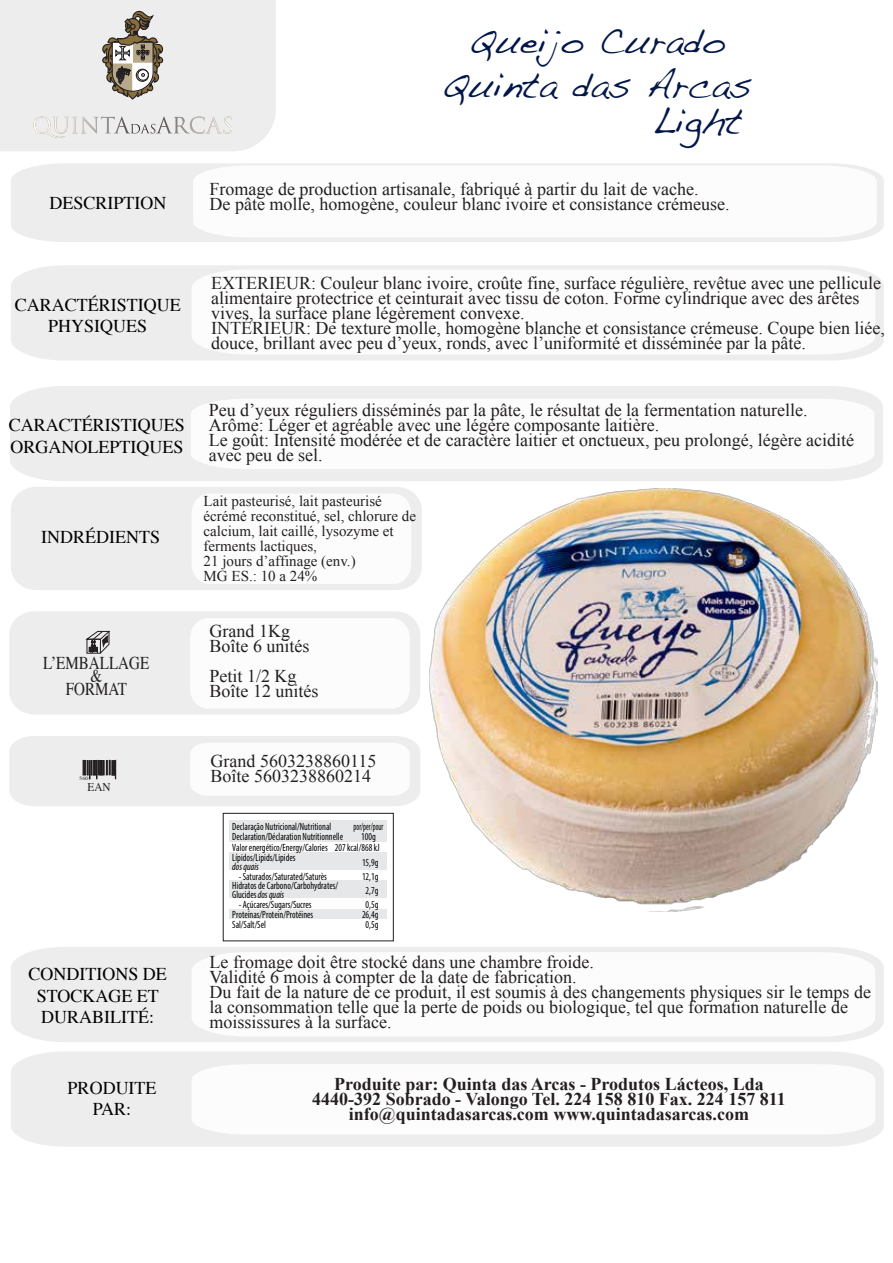
<style>
.page{position:relative;width:893px;height:1263px;background:#fff}
.page>*{position:absolute;margin:0;border:0;box-sizing:border-box;transform-origin:0 0}
.t1{font:36.6px/44px "Handwriting Dakota";color:#021749;text-align:center}
.t2{font:18px/15px "Times New Roman";color:#231f20}
.t3{font:700 18px/15px "Times New Roman";color:#231f20;text-align:center}
.t4{font:18px/21.6px "Times";color:#000;text-align:center}
.t5{font:18px/12.8px "Times";color:#231f20;text-align:center;scale:.84 1}
.t6{font:15px/15px "Times New Roman";color:#231f20}
.t7{font:11.85px "Times";color:#231f20;scale:.95 1}
.t8{font:condensed 10.5px/14.1px "Myriad Pro";color:#000;scale:.9 1}
.t9{font:condensed 10.5px "Myriad Pro";color:#000;scale:.7 1}
.t10{font:italic condensed 10.5px "Myriad Pro";color:#000;scale:.9 1}
.t11{font:4.95px "Times";color:#231f20;scale:1.26 1}
.s1{font-style:italic}
</style>
<div class="page">
<div style="left:11px;top:163px;width:873px;height:79px;background:#ededed"></div>
<svg style="left:193px;top:165px;width:684px;height:72px"></svg>
<div style="left:11px;top:265px;width:873px;height:95px;background:#ededed"></div>
<svg style="left:192px;top:269px;width:683px;height:85px"></svg>
<div style="left:10px;top:386px;width:873px;height:95px;background:#ededed"></div>
<svg style="left:191px;top:399px;width:683px;height:70px"></svg>
<div style="left:11px;top:487px;width:411px;height:103px;background:#ededed;border-radius:24px"></div>
<div style="left:192px;top:494px;width:219px;height:90px;background:#fcfcfc"></div>
<div style="left:9px;top:611px;width:411px;height:103px;background:#ededed;border-radius:24px"></div>
<div style="left:190px;top:618px;width:220px;height:90px;background:#fcfcfc"></div>
<svg style="left:87px;top:631px;width:23px;height:22px"></svg>
<svg style="left:9px;top:736px;width:411px;height:70px"></svg>
<div style="left:11px;top:947px;width:873px;height:95px;background:#ededed"></div>
<svg style="left:192px;top:952px;width:683px;height:84px"></svg>
<div style="left:11px;top:1051px;width:873px;height:95px;background:#ededed"></div>
<svg style="left:192px;top:1064px;width:683px;height:70px"></svg>
<img style="left:430px;top:488px;width:447px;height:423px">
<div style="left:223px;top:813px;width:170px;height:128px;border:1px solid #231f20"></div>
<div style="left:229px;top:880px;width:158px;height:18px;background:#e6e7e8"></div>
<div style="left:229px;top:821px;width:158px;height:21px;background:#e6e7e8"></div>
<div style="left:229px;top:852px;width:158px;height:17px;background:#e6e7e8"></div>
<div style="left:229px;top:910px;width:158px;height:9px;background:#e6e7e8"></div>
<svg style="left:0;top:0;width:276px;height:151px;background:#e3e2e1"></svg>
<p class="t4" style="left:50px;top:190px;width:119px">DESCRIPTION</p>
<p class="t4" style="left:15px;top:292px;width:167px">CARACTÉRISTIQUE<br>PHYSIQUES</p>
<h1 class="t1" style="left:442px;top:18px;width:311px">Queijo Curado<br>Quinta das Arcas</h1>
<h1 class="t1" style="left:652px;top:99px;width:91px">Light</h1>
<p class="t2" style="left:210px;top:181px;width:521px">Fromage de production artisanale, fabriqué à partir du lait de vache.<br>De pâte molle, homogène, couleur blanc ivoire et consistance crémeuse.</p>
<p class="t2" style="left:211px;top:276px;width:675px">EXTERIEUR: Couleur blanc ivoire, croûte fine, surface régulière, revêtue avec une pellicule alimentaire protectrice et ceinturait avec tissu de coton. Forme cylindrique avec des arêtes vives, la surface plane légèrement convexe.<br>INTÉRIEUR: De texture molle, homogène blanche et consistance crémeuse. Coupe bien liée, douce, brillant avec peu d’yeux, ronds, avec l’uniformité et disséminée par la pâte.</p>
<p class="t4" style="left:9px;top:413px;width:178px;text-align:left">CARACTÉRISTIQUES<br>ORGANOLEPTIQUES</p>
<p class="t2" style="left:209px;top:402px;width:647px">Peu d’yeux réguliers disséminés par la pâte, le résultat de la fermentation naturelle.<br>Arôme: Léger et agréable avec une légère composante laitière.<br>Le goût: Intensité modérée et de caractère laitier et onctueux, peu prolongé, légère acidité avec peu de sel.</p>
<p class="t4" style="left:41px;top:524px;width:120px">INDRÉDIENTS</p>
<p class="t5" style="left:43px;top:655px;width:128px">L’EMBALLAGE &amp;<br>FORMAT</p>
<p class="t11" style="left:79px;top:773px;width:9px">560</p>
<p class="t7" style="left:88px;top:776px;width:26px">EAN</p>
<p class="t4" style="left:28px;top:962px;width:140px">CONDITIONS DE<br>STOCKAGE ET<br>DURABILITÉ:</p>
<p class="t6" style="left:204px;top:493px;width:214px">Lait pasteurisé, lait pasteurisé écrémé reconstitué, sel, chlorure de calcium, lait caillé, lysozyme et ferments lactiques,<br>21 jours d’affinage (env.)<br>MG ES.: 10 a 24%</p>
<p class="t2" style="left:210px;top:623px;width:102px">Grand 1Kg<br>Boîte 6 unités</p>
<p class="t2" style="left:210px;top:668px;width:111px">Petit 1/2 Kg<br>Boîte 12 unités</p>
<p class="t2" style="left:211px;top:754px;width:167px">Grand 5603238860115<br>Boîte 5603238860214</p>
<p class="t8" style="left:232px;top:821px;width:125px;line-height:10.5px">Declaração Nutricional/Nutritional<br>Declaration/Déclaration Nutritionnelle</p>
<p class="t9" style="left:354px;top:820px;width:44px">por/per/pour</p>
<p class="t8" style="left:361px;top:829px;width:18px">100g</p>
<p class="t8" style="left:232px;top:841px;width:165px">Valor energético/Energy/Calories 207 kcal/868 kJ</p>
<p class="t8" style="left:239px;top:869px;width:100px">- Saturados/Saturated/Saturès</p>
<p class="t8" style="left:232px;top:894px;width:90px;line-height:20.1px;text-indent:6px">- Açúcares/Sugars/Sucres<br>Sal/Salt/Sel</p>
<p class="t8" style="left:232px;top:851px;width:72px">Lípidos/Lipids/Lipides</p>
<p class="t10" style="left:232px;top:860px;width:31px">dos quais</p>
<p class="t8" style="left:362px;top:855px;width:20px;text-align:center">15,9g<br>12,1g<br>2,7g<br>0,5g</p>
<p class="t8" style="left:362px;top:909px;width:20px;line-height:10.1px;text-align:center">26,4g<br>0,5g</p>
<p class="t8" style="left:232px;top:882px;width:119px;line-height:8.2px">Hidratos de Carbono/Carbohydrates/<br>Glucides <span class="s1">dos quais</span></p>
<p class="t8" style="left:232px;top:907px;width:92px">Proteínas/Protein/Protéines</p>
<p class="t2" style="left:210px;top:954px;width:663px">Le fromage doit être stocké dans une chambre froide.<br>Validité 6 mois à compter de la date de fabrication.<br>Du fait de la nature de ce produit, il est soumis à des changements physiques sir le temps de la consommation telle que la perte de poids ou biologique, tel que formation naturelle de moississures à la surface.</p>
<p class="t4" style="left:68px;top:1075px;width:90px">PRODUITE<br>PAR:</p>
<p class="t3" style="left:312px;top:1076px;width:475px">Produite par: Quinta das Arcas - Produtos Lácteos, Lda<br>4440-392 Sobrado - Valongo Tel. 224 158 810 Fax. 224 157 811 info@quintadasarcas.com www.quintadasarcas.com</p>
</div>
